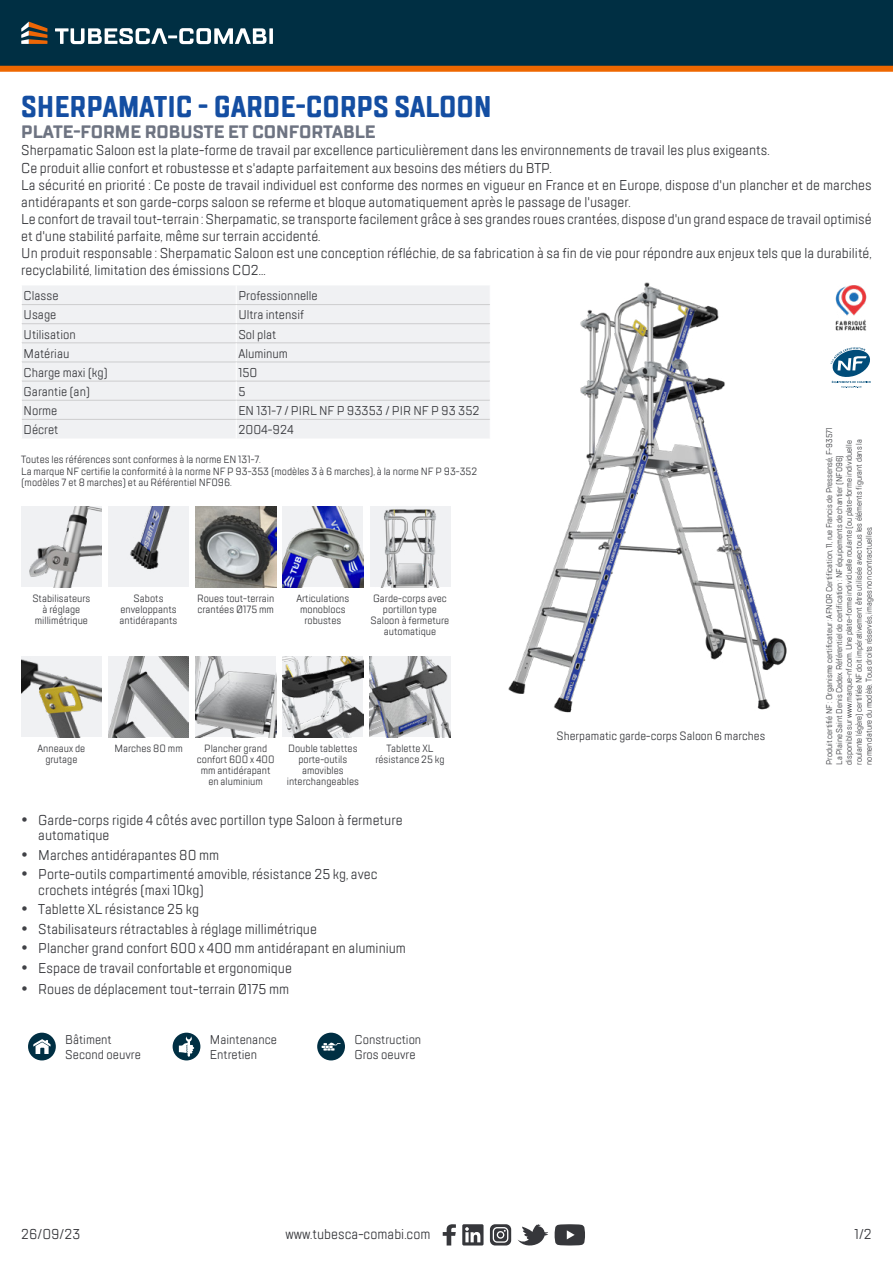
<style>
.page{position:relative;width:893px;height:1263px;background:#fff}
.page>*{position:absolute;margin:0;border:0;box-sizing:border-box;transform-origin:0 0}
.t1{font:700 30px "TT Lakes Compressed";color:#144ea2}
.t2{font:700 18px "TT Lakes Condensed";color:#6e7482}
.t3{font:14.25px/17.1px "TT Lakes Condensed";color:#36373b}
.t4{font:12.75px/14.2px "TT Lakes Condensed";color:#36373b}
.t5{font:12px "TT Lakes Condensed";color:#36373b}
.t6{font:10.5px/11.2px "TT Lakes Condensed";color:#36373b;text-align:center}
.t7{font:8.25px/9.9px "TT Lakes Condensed";color:#36373b}
</style>
<div class="page">
<div style="left:0;top:0;width:893px;height:69px;background:#002f43"></div>
<svg style="left:21px;top:22px;width:26px;height:22px"></svg>
<svg style="left:55px;top:28px;width:211px;height:16px"></svg>
<svg style="left:269px;top:28px;width:4px;height:16px"></svg>
<div style="left:0;top:66px;width:893px;height:6px;background:#ee6700"></div>
<img style="left:508px;top:282px;width:279px;height:431px">
<img style="left:835px;top:285px;width:32px;height:46px">
<svg style="left:831px;top:347px;width:40px;height:41px"></svg>
<div style="left:22px;top:286px;width:468px;height:152px;background:#f0f1f3"></div>
<hr style="left:22px;top:304px;width:214px;height:1px;background:#cdcdce">
<hr style="left:236px;top:304px;width:254px;height:1px;background:#cdcdce">
<hr style="left:22px;top:323px;width:214px;height:1px;background:#cdcdce">
<hr style="left:236px;top:323px;width:254px;height:1px;background:#cdcdce">
<hr style="left:22px;top:342px;width:214px;height:1px;background:#cdcdce">
<hr style="left:236px;top:342px;width:254px;height:1px;background:#cdcdce">
<hr style="left:22px;top:362px;width:214px;height:1px;background:#cdcdce">
<hr style="left:236px;top:362px;width:254px;height:1px;background:#cdcdce">
<hr style="left:22px;top:381px;width:214px;height:1px;background:#cdcdce">
<hr style="left:236px;top:381px;width:254px;height:1px;background:#cdcdce">
<hr style="left:22px;top:400px;width:214px;height:1px;background:#cdcdce">
<hr style="left:236px;top:400px;width:254px;height:1px;background:#cdcdce">
<hr style="left:22px;top:419px;width:214px;height:1px;background:#cdcdce">
<hr style="left:236px;top:419px;width:254px;height:1px;background:#cdcdce">
<svg style="left:236px;top:286px;width:1px;height:152px"></svg>
<svg style="left:443px;top:1224px;width:13px;height:21px"></svg>
<svg style="left:518px;top:1224px;width:30px;height:22px"></svg>
<svg style="left:462px;top:1224px;width:22px;height:21px"></svg>
<svg style="left:490px;top:1224px;width:21px;height:21px"></svg>
<svg style="left:555px;top:1224px;width:30px;height:21px"></svg>
<div style="left:28px;top:1033px;width:28px;height:27px;background:#002f43;border-radius:50%"></div>
<svg style="left:33px;top:1039px;width:18px;height:15px"></svg>
<div style="left:173px;top:1033px;width:27px;height:27px;background:#002f43;border-radius:50%"></div>
<svg style="left:179px;top:1036px;width:15px;height:21px"></svg>
<div style="left:317px;top:1033px;width:28px;height:27px;background:#002f43;border-radius:50%"></div>
<svg style="left:322px;top:1042px;width:19px;height:8px"></svg>
<img style="left:21px;top:506px;width:81px;height:81px">
<img style="left:108px;top:506px;width:81px;height:81px">
<img style="left:195px;top:506px;width:81px;height:81px">
<img style="left:282px;top:506px;width:81px;height:81px">
<img style="left:370px;top:506px;width:80px;height:81px">
<img style="left:21px;top:656px;width:81px;height:81px">
<img style="left:108px;top:656px;width:81px;height:81px">
<img style="left:195px;top:656px;width:81px;height:81px">
<img style="left:282px;top:656px;width:81px;height:81px">
<img style="left:370px;top:656px;width:80px;height:81px">
<h1 class="t1" style="left:21px;top:87px;width:472px">SHERPAMATIC - GARDE-CORPS SALOON</h1>
<p class="t2" style="left:21px;top:121px;width:356px">PLATE-FORME ROBUSTE ET CONFORTABLE</p>
<p class="t3" style="left:21px;top:142px;width:852px">Sherpamatic Saloon est la plate-forme de travail par excellence particulièrement dans les environnements de travail les plus exigeants.<br>Ce produit allie confort et robustesse et s'adapte parfaitement aux besoins des métiers du BTP.<br>La sécurité en priorité : Ce poste de travail individuel est conforme des normes en vigueur en France et en Europe, dispose d'un plancher et de marches antidérapants et son garde-corps saloon se referme et bloque automatiquement après le passage de l'usager.<br>Le confort de travail tout-terrain : Sherpamatic, se transporte facilement grâce à ses grandes roues crantées, dispose d'un grand espace de travail optimisé et d'une stabilité parfaite, même sur terrain accidenté.<br>Un produit responsable : Sherpamatic Saloon est une conception réfléchie, de sa fabrication à sa fin de vie pour répondre aux enjeux tels que la durabilité, recyclabilité, limitation des émissions CO2...</p>
<p class="t4" style="left:24px;top:289px;width:36px">Classe</p>
<p class="t4" style="left:238px;top:289px;width:81px">Professionnelle</p>
<p class="t4" style="left:24px;top:308px;width:34px">Usage</p>
<p class="t4" style="left:238px;top:308px;width:67px">Ultra intensif</p>
<p class="t4" style="left:24px;top:327px;width:54px">Utilisation</p>
<p class="t4" style="left:238px;top:327px;width:39px">Sol plat</p>
<p class="t4" style="left:24px;top:346px;width:47px">Matériau</p>
<p class="t4" style="left:238px;top:346px;width:51px">Aluminum</p>
<p class="t4" style="left:24px;top:365px;width:86px">Charge maxi (kg)</p>
<p class="t4" style="left:238px;top:365px;width:21px">150</p>
<p class="t4" style="left:24px;top:384px;width:68px">Garantie (an)</p>
<p class="t4" style="left:238px;top:384px;width:9px">5</p>
<p class="t4" style="left:24px;top:403px;width:35px">Norme</p>
<p class="t4" style="left:238px;top:403px;width:243px">EN 131-7 / PIRL NF P 93353 / PIR NF P 93 352</p>
<p class="t4" style="left:24px;top:422px;width:36px">Décret</p>
<p class="t4" style="left:238px;top:422px;width:57px">2004-924</p>
<p class="t6" style="left:21px;top:454px;width:458px;text-align:left">Toutes les références sont conformes à la norme EN 131-7.<br>La marque NF certifie la conformité à la norme NF P 93-353 (modèles 3 à 6 marches), à la norme NF P 93-352 (modèles 7 et 8 marches) et au Référentiel NF096.</p>
<p class="t6" style="left:32px;top:592px;width:60px">Stabilisateurs à réglage millimétrique</p>
<p class="t6" style="left:120px;top:592px;width:59px">Sabots enveloppants antidérapants</p>
<p class="t6" style="left:197px;top:592px;width:79px;text-align:left">Roues tout-terrain crantées Ø175 mm</p>
<p class="t6" style="left:296px;top:592px;width:55px">Articulations monoblocs robustes</p>
<p class="t6" style="left:371px;top:592px;width:80px">Garde-corps avec portillon type<br>Saloon à fermeture automatique</p>
<p class="t6" style="left:38px;top:742px;width:49px">Anneaux de grutage</p>
<p class="t6" style="left:114px;top:742px;width:70px">Marches 80 mm</p>
<p class="t6" style="left:197px;top:742px;width:79px">Plancher grand confort 600 x 400 mm antidérapant en aluminium</p>
<p class="t6" style="left:287px;top:742px;width:74px">Double tablettes porte-outils amovibles interchangeables</p>
<p class="t6" style="left:375px;top:742px;width:71px">Tablette XL résistance 25 kg</p>
<p class="t3" style="left:38px;top:812px;width:366px;line-height:15.3px">Garde-corps rigide 4 côtés avec portillon type Saloon à fermeture automatique</p>
<p class="t3" style="left:38px;top:845px;width:341px;line-height:19.5px">Marches antidérapantes 80 mm<br>Porte-outils compartimenté amovible, résistance 25 kg, avec</p>
<p class="t3" style="left:38px;top:880px;width:369px;line-height:19.5px">crochets intégrés (maxi 10kg)<br>Tablette XL résistance 25 kg<br>Stabilisateurs rétractables à réglage millimétrique<br>Plancher grand confort 600 x 400 mm antidérapant en aluminium Espace de travail confortable et ergonomique</p>
<p class="t3" style="left:38px;top:981px;width:253px">Roues de déplacement tout-terrain⌀ Ø175 mm</p>
<p class="t4" style="left:65px;top:1033px;width:77px">Bâtiment<br>Second oeuvre</p>
<p class="t4" style="left:210px;top:1033px;width:69px">Maintenance<br>Entretien</p>
<p class="t4" style="left:354px;top:1033px;width:68px">Construction<br>Gros oeuvre</p>
<p class="t5" style="left:557px;top:728px;width:210px">Sherpamatic garde-corps Saloon 6 marches</p>
<p class="t7" style="left:824px;top:765px;width:339px;rotate:-90deg">Produit certifié NF : Organisme certificateur : AFNOR Certification, 11, rue Francis de Pressensé, F-93571<br>La Plaine Saint Denis Cedex. Référentiel de certification : NF équipements de chantier (NF096) disponible sur www.marque-nf.com. Une plate-forme individuelle roulante (ou plate-forme individuelle roulante légère) certifiée NF doit impérativement être utilisée avec tous les éléments figurant dans la nomenclature du modèle. Tous droits réservés, images non contractuelles.</p>
<p class="t3" style="left:21px;top:1225px;width:61px">26/09/23</p>
<p class="t3" style="left:285px;top:1225px;width:147px">www.tubesca-comabi.com</p>
<p class="t3" style="left:854px;top:1225px;width:19px">1/2</p>
</div>
